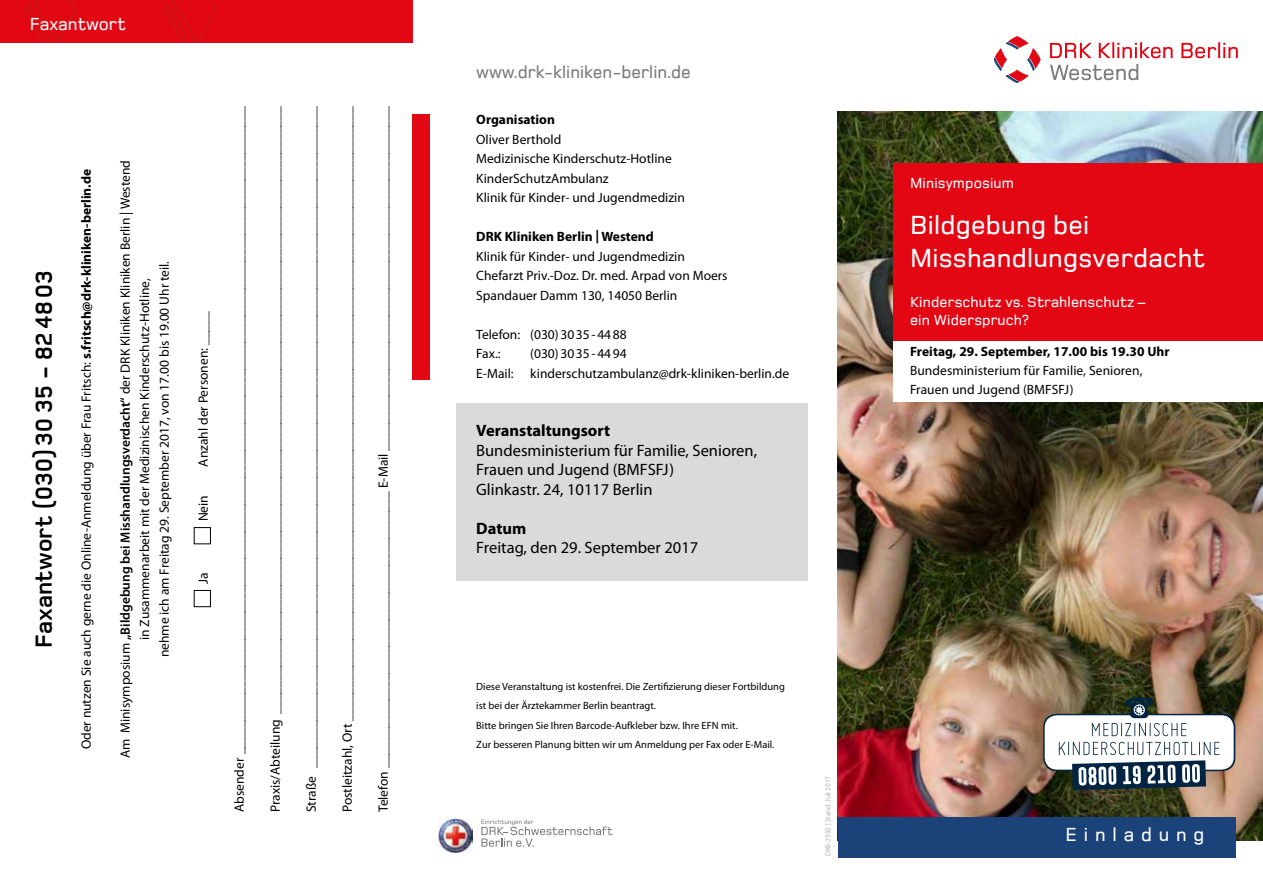
<style>
.page{position:relative;width:1263px;height:893px;background:#fff}
.page>*{position:absolute;margin:0;border:0;box-sizing:border-box;transform-origin:0 0}
.t1{font:500 27px/33px "Foundry Monoline";letter-spacing:.01em;color:#fff}
.t2{font:700 24px "Foundry Monoline";letter-spacing:.01em;color:#000}
.t3{font:500 19.5px "Foundry Monoline";letter-spacing:.35em;color:#fff}
.t4{font:500 18px "Foundry Monoline";color:#7c7b7b}
.t5{font:500 18px "Foundry Monoline";color:#fff}
.t6{font:16.5px/19.5px "Myriad Pro";color:#000}
.t7{font:700 16.5px "Myriad Pro";color:#000}
.t8{font:500 15px/18px "Foundry Monoline";letter-spacing:.01em;color:#fff}
.t9{font:13.5px/19.5px "Myriad Pro";color:#000}
.t10{font:700 13.5px "Myriad Pro";color:#000}
.t11{font:10.5px/19.5px "Myriad Pro";color:#000}
.t12{font:7.5px "Myriad Pro";letter-spacing:-.005em;color:#b3b2b2;scale:.96 1}
.s1{font-weight:700}
.s2{font-weight:600}
</style>
<div class="page">
<img style="left:838px;top:112px;width:425px;height:729px">
<div style="left:412px;top:114px;width:17px;height:266px;background:#e30613"></div>
<div style="left:838px;top:817px;width:397px;height:41px;background:#1b4379"></div>
<svg style="left:994px;top:37px;width:46px;height:46px"></svg>
<svg style="left:1050px;top:42px;width:188px;height:16px"></svg>
<svg style="left:1050px;top:64px;width:88px;height:16px"></svg>
<div style="left:893px;top:163px;width:370px;height:178px;background:#e30613"></div>
<div style="left:893px;top:341px;width:370px;height:60px;background:#fff"></div>
<div style="left:194px;top:590px;width:17px;height:17px;border:1px solid #000"></div>
<div style="left:194px;top:527px;width:17px;height:17px;border:1px solid #000"></div>
<div style="left:0;top:0;width:412px;height:43px;background:#e30613"></div>
<svg style="left:25px;top:0;width:52px;height:43px"></svg>
<svg style="left:164px;top:0;width:52px;height:43px"></svg>
<svg style="left:1043px;top:697px;width:192px;height:93px"></svg>
<div style="left:456px;top:403px;width:351px;height:178px;background:#dadada"></div>
<img style="left:439px;top:818px;width:34px;height:34px">
<svg style="left:481px;top:819px;width:131px;height:28px"></svg>
<h3 class="t5" style="left:30px;top:14px;width:98px">Faxantwort</h3>
<h2 class="t2" style="left:31px;top:648px;width:379px;rotate:-90deg">Faxantwort (030) 30 35 - 82 48 03</h2>
<p class="t9" style="left:76px;top:749px;width:582px;rotate:-90deg">Oder nutzen Sie auch gerne die Online-Anmeldung über Frau Fritsch: <span class="s1">s.fritsch@drk-kliniken-berlin.de</span></p>
<p class="t9" style="left:115px;top:758px;width:600px;text-align:center;rotate:-90deg">Am Minisymposium <span class="s2">„Bildgebung bei Misshandlungsverdacht“</span> der DRK Kliniken Kliniken Berlin | Westend in Zusammenarbeit mit der Medizinischen Kinderschutz-Hotline,<br>nehme ich am Freitag 29. September 2017, von 17.00 bis 19.00 Uhr teil.</p>
<p class="t9" style="left:193px;top:467px;width:157px;rotate:-90deg">Anzahl der Personen: _____</p>
<p class="t9" style="left:193px;top:521px;width:28px;rotate:-90deg">Nein</p>
<p class="t9" style="left:193px;top:584px;width:13px;rotate:-90deg">Ja</p>
<p class="t9" style="left:229px;top:812px;width:707px;rotate:-90deg">Absender ________________________________________________________________________________________________</p>
<p class="t9" style="left:265px;top:812px;width:707px;rotate:-90deg">Praxis/Abteilung __________________________________________________________________________________________</p>
<p class="t9" style="left:301px;top:812px;width:707px;rotate:-90deg">Straße __________________________________________________________________________________________________</p>
<p class="t9" style="left:337px;top:812px;width:707px;rotate:-90deg">Postleitzahl, Ort ___________________________________________________________________________________________</p>
<p class="t9" style="left:373px;top:812px;width:707px;rotate:-90deg">Telefon _________________________________________ E-Mail ___________________________________________________</p>
<h3 class="t4" style="left:476px;top:62px;width:216px">www.drk-kliniken-berlin.de</h3>
<p class="t10" style="left:476px;top:111px;width:80px">Organisation</p>
<p class="t9" style="left:476px;top:129px;width:210px">Oliver Berthold<br>Medizinische Kinderschutz-Hotline<br>KinderSchutzAmbulanz<br>Klinik für Kinder- und Jugendmedizin</p>
<p class="t10" style="left:476px;top:228px;width:179px">DRK Kliniken Berlin | Westend</p>
<p class="t9" style="left:476px;top:246px;width:253px">Klinik für Kinder- und Jugendmedizin<br>Chefarzt Priv.-Doz. Dr. med. Arpad von Moers<br>Spandauer Damm 130, 14050 Berlin</p>
<p class="t9" style="left:476px;top:324px;width:152px">Telefon: (030)3035-4488<br>Fax.:</p>
<p class="t9" style="left:476px;top:344px;width:315px;text-indent:54px">(030)3035-4494<br>E-Mail: kinderschutzambulanz@drk-kliniken-berlin.de</p>
<p class="t7" style="left:476px;top:420px;width:135px">Veranstaltungsort</p>
<p class="t6" style="left:476px;top:440px;width:282px">Bundesministerium für Familie, Senioren,<br>Frauen und Jugend (BMFSFJ)<br>Glinkastr. 24, 10117 Berlin</p>
<p class="t7" style="left:476px;top:517px;width:51px">Datum</p>
<p class="t6" style="left:476px;top:538px;width:224px">Freitag, den 29. September 2017</p>
<p class="t11" style="left:476px;top:676px;width:310px">Diese Veranstaltung ist kostenfrei. Die Zertifizierung dieser Fortbildung ist bei der Ärztekammer Berlin beantragt.<br>Bitte bringen Sie Ihren Barcode-Aufkleber bzw. Ihre EFN mit.<br>Zur besseren Planung bitten wir um Anmeldung per Fax oder E-Mail.</p>
<p class="t12" style="left:823px;top:856px;width:85px;rotate:-90deg">DKB-2592 | Stand: Juli 2017</p>
<p class="t8" style="left:910px;top:174px;width:105px">Minisymposium</p>
<h1 class="t1" style="left:910px;top:209px;width:297px">Bildgebung bei<br>Misshandlungsverdacht</h1>
<p class="t8" style="left:910px;top:293px;width:237px">Kinderschutz vs. Strahlenschutz – ein Widerspruch?</p>
<p class="t10" style="left:910px;top:343px;width:261px">Freitag, 29. September, 17.00 bis 19.30 Uhr</p>
<p class="t9" style="left:910px;top:361px;width:234px;line-height:18.8px">Bundesministerium für Familie, Senioren,<br>Frauen und Jugend (BMFSFJ)</p>
<h3 class="t3" style="left:1065px;top:824px;width:140px">Einladung</h3>
</div>
